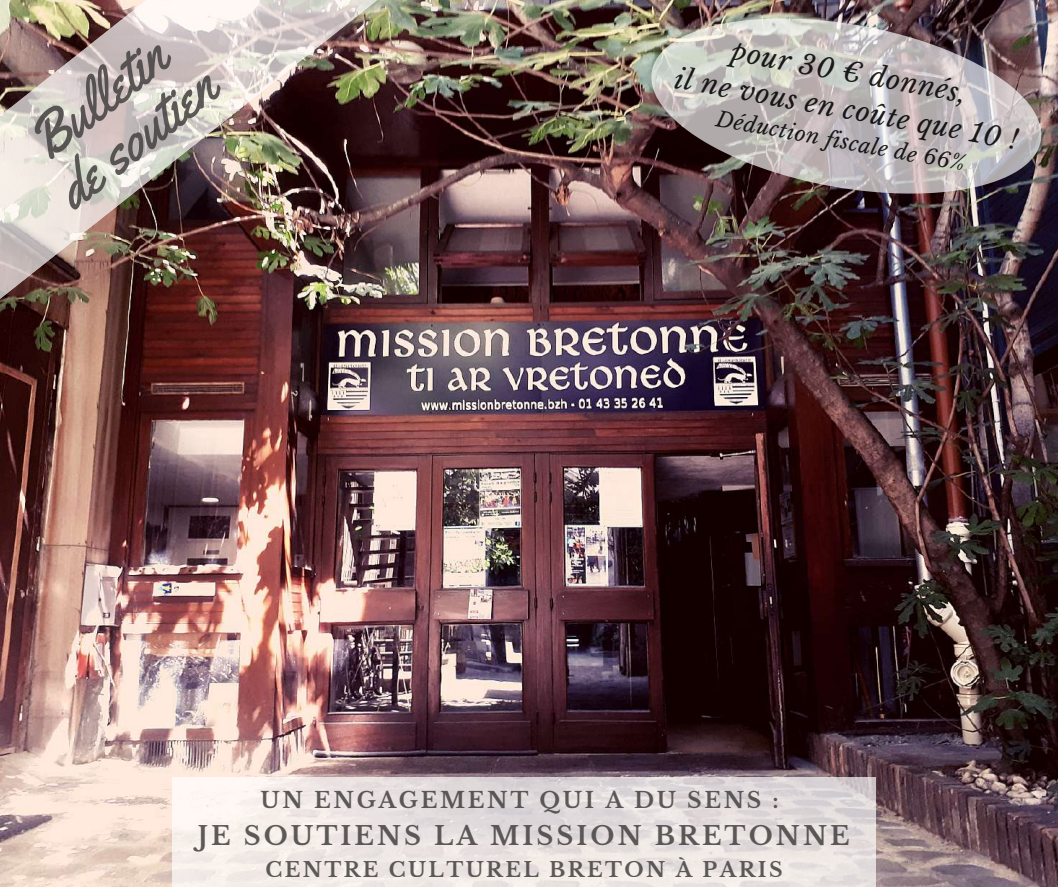
<style>
.page{position:relative;width:1058px;height:887px;background:#fff}
.page>*{position:absolute;margin:0;border:0;box-sizing:border-box;transform-origin:0 0}
.t1{font:58.65px/54.3px "Yellowtail";color:#474443}
.t2{font:italic 27px/36.9px "Libre Baskerville";color:#000;text-align:center}
.t3{font:700 25.5px "Libre Baskerville";letter-spacing:.12em;color:#474443}
.t4{font:700 21.9px "Libre Baskerville";letter-spacing:.12em;color:#474443}
.t5{font:italic 21px "Libre Baskerville";color:#000}
.t6{font:700 20.4px "Libre Baskerville";letter-spacing:.12em;color:#474443}
</style>
<div class="page">
<img style="left:0;top:0;width:1058px;height:886px">
<img style="left:0;top:0;width:378px;height:299px">
<svg style="left:172px;top:777px;width:703px;height:109px;background:#eae3e2"></svg>
<img style="left:637px;top:0;width:418px;height:221px">
<h1 class="t1" style="left:11px;top:133px;width:189px;rotate:-39deg">Bul etin de soutien</h1>
<p class="t2" style="left:684px;top:25px;width:350px;rotate:10deg">pour 30 € donnés,<br>il ne vous en coûte que 10 !</p>
<p class="t5" style="left:718px;top:106px;width:254px;rotate:10deg">Déduction fiscale de 66%</p>
<p class="t4" style="left:261px;top:786px;width:519px">UN ENGAGEMENT QUI A DU SENS :</p>
<p class="t3" style="left:198px;top:820px;width:653px">JE SOUTIENS LA MISSION BRETONNE</p>
<p class="t6" style="left:265px;top:857px;width:518px">CENTRE CULTUREL BRETON À PARIS</p>
</div>
